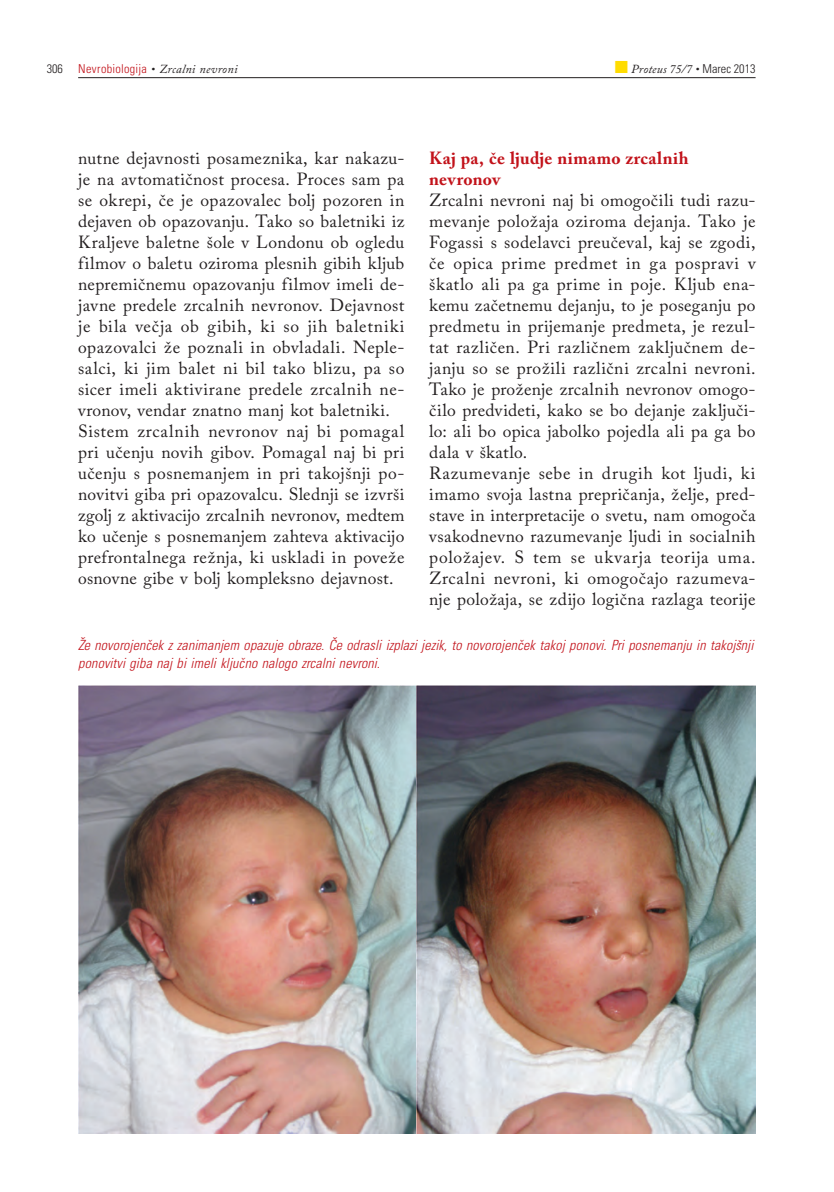
<style>
.page{position:relative;width:834px;height:1192px;background:#fff}
.page>*{position:absolute;margin:0;border:0;box-sizing:border-box;transform-origin:0 0}
.t1{font:17.5px/21px "Adobe Caslon Pro";letter-spacing:.025em;color:#231f20}
.t2{font:700 17.5px/21px "Adobe Caslon Pro";letter-spacing:.015em;color:#c2121a}
.t3{font:italic 300 condensed 14px/17.8px "Univers";letter-spacing:.01em;color:#c2121a}
.t4{font:italic 12.25px "Adobe Caslon Pro";letter-spacing:.02em;color:#231f20}
.s1{font-family:"Univers";font-weight:300;font-style:normal;font-stretch:condensed}
.s2{font-family:"Univers";font-weight:300;font-style:normal;font-stretch:condensed;color:#c2121a}
.s3{color:#ffdc01}
</style>
<div class="page">
<hr style="left:78px;top:77px;width:677px;height:1px;background:#231f20">
<img style="left:78px;top:686px;width:337px;height:447px">
<img style="left:417px;top:686px;width:338px;height:447px">
<p class="t4" style="left:47px;top:61px;width:192px"><span class="s1">306</span> <span class="s2">Nevrobiologija</span> • Zrcalni nevroni</p>
<p class="t4" style="left:615px;top:61px;width:142px"><span class="s3">■</span> Proteus 75/7 • <span class="s1">Marec 2013</span></p>
<p class="t1" style="left:78px;top:148px;width:328px">nutne dejavnosti posameznika, kar nakazu&shy;je na avtomatičnost procesa. Proces sam pa se okrepi, če je opazovalec bolj pozoren in dejaven ob opazovanju. Tako so baletniki iz Kraljeve baletne šole v Londonu ob ogledu filmov o baletu oziroma plesnih gibih kljub nepremičnemu opazovanju filmov imeli de&shy;javne predele zrcalnih nevronov. Dejavnost je bila večja ob gibih, ki so jih baletniki opazovalci že poznali in obvladali. Neple&shy;salci, ki jim balet ni bil tako blizu, pa so sicer imeli aktivirane predele zrcalnih ne&shy;vronov, vendar znatno manj kot baletniki.<br>Sistem zrcalnih nevronov naj bi pomagal pri učenju novih gibov. Pomagal naj bi pri učenju s posnemanjem in pri takojšnji po&shy;novitvi giba pri opazovalcu. Slednji se izvrši zgolj z aktivacijo zrcalnih nevronov, medtem ko učenje s posnemanjem zahteva aktivacijo prefrontalnega režnja, ki uskladi in poveže osnovne gibe v bolj kompleksno dejavnost.</p>
<p class="t2" style="left:429px;top:148px;width:261px">Kaj pa, če ljudje nimamo zrcalnih nevronov</p>
<p class="t1" style="left:429px;top:190px;width:328px">Zrcalni nevroni naj bi omogočili tudi razu&shy;mevanje položaja oziroma dejanja. Tako je Fogassi s sodelavci preučeval, kaj se zgodi, če opica prime predmet in ga pospravi v škatlo ali pa ga prime in poje. Kljub ena&shy;kemu začetnemu dejanju, to je poseganju po predmetu in prijemanje predmeta, je rezul&shy;tat različen. Pri različnem zaključnem de&shy;janju so se prožili različni zrcalni nevroni.<br>Tako je proženje zrcalnih nevronov omogo&shy;čilo predvideti, kako se bo dejanje zaključi&shy;lo: ali bo opica jabolko pojedla ali pa ga bo dala v škatlo.<br>Razumevanje sebe in drugih kot ljudi, ki imamo svoja lastna prepričanja, želje, pred&shy;stave in interpretacije o svetu, nam omogoča vsakodnevno razumevanje ljudi in socialnih položajev. S tem se ukvarja teorija uma.<br>Zrcalni nevroni, ki omogočajo razumeva&shy;nje položaja, se zdijo logična razlaga teorije</p>
<p class="t3" style="left:78px;top:636px;width:676px">Že novorojenËek z zanimanjem opazuje obraze. »e odrasli izplazi jezik, to novorojenËek takoj ponovi. Pri posnemanju in takojšnji ponovitvi giba naj bi imeli kljuËno nalogo zrcalni nevroni.</p>
</div>
